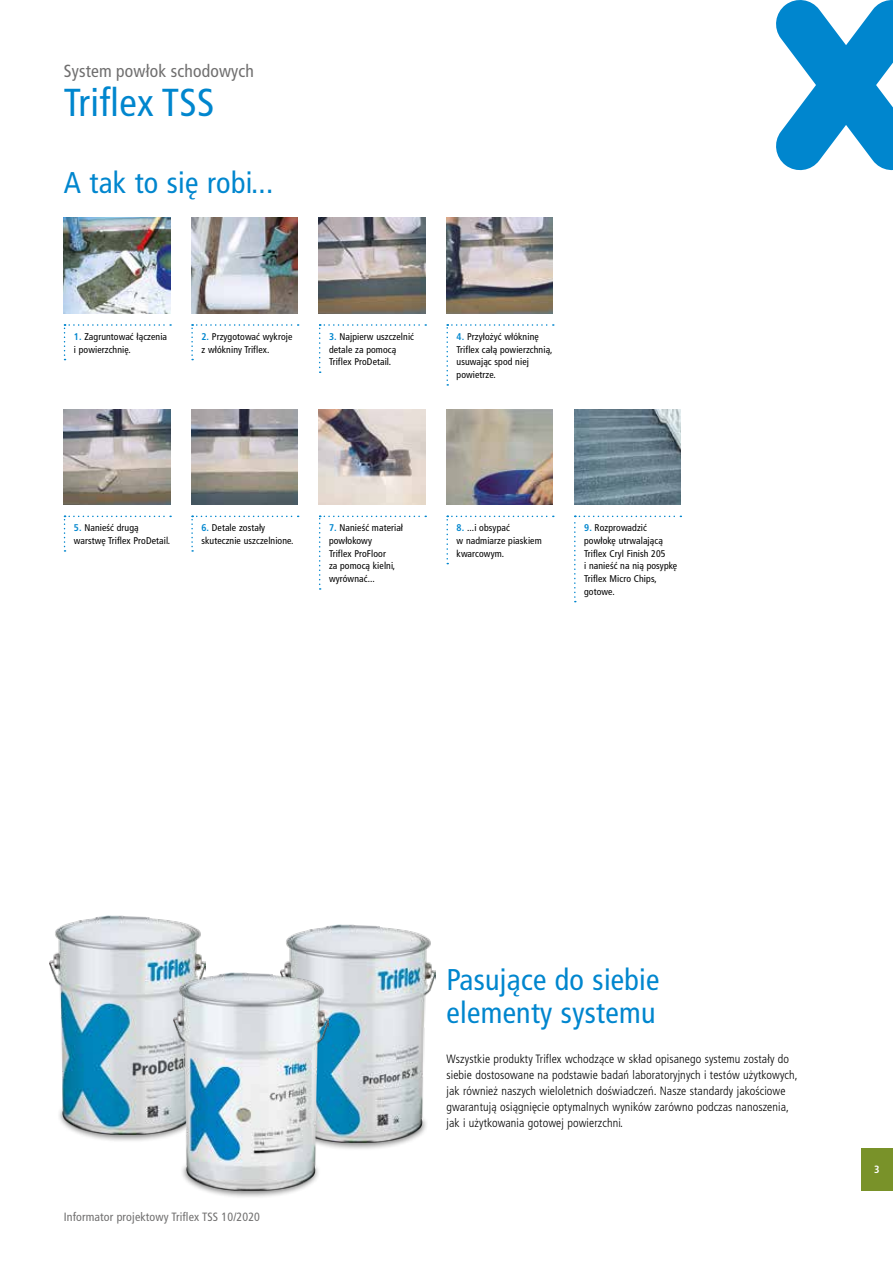
<style>
.page{position:relative;width:893px;height:1263px;background:#fff}
.page>*{position:absolute;margin:0;border:0;box-sizing:border-box;transform-origin:0 0}
.t1{font:condensed 39px "Frutiger LT Pro";letter-spacing:.01em;color:#0086ce}
.t2{font:condensed 30px/33px "Frutiger LT Pro";letter-spacing:.01em;color:#0086ce}
.t3{font:condensed 17.55px "Frutiger LT Pro";letter-spacing:.01em;color:#706f6f}
.t4{font:300 condensed 12px/15.9px "Frutiger LT Pro";letter-spacing:.01em;color:#000}
.t5{font:condensed 12px "Frutiger LT Pro";letter-spacing:.01em;color:#706f6f}
.t6{font:700 condensed 10.5px "Frutiger LT Pro";color:#fff}
.t7{font:condensed 9.75px/12.6px "Frutiger LT Pro";letter-spacing:.01em;color:#000}
.s1{font-weight:700;color:#0086ce}
</style>
<div class="page">
<div style="left:861px;top:1148px;width:32px;height:43px;background:#799229"></div>
<svg style="left:776px;top:0;width:117px;height:170px"></svg>
<svg style="left:64px;top:324px;width:107px;height:36px"></svg>
<svg style="left:191px;top:324px;width:108px;height:36px"></svg>
<svg style="left:319px;top:324px;width:107px;height:49px"></svg>
<svg style="left:446px;top:324px;width:108px;height:62px"></svg>
<svg style="left:319px;top:516px;width:107px;height:74px"></svg>
<svg style="left:446px;top:516px;width:108px;height:48px"></svg>
<svg style="left:191px;top:516px;width:108px;height:36px"></svg>
<svg style="left:574px;top:516px;width:107px;height:86px"></svg>
<svg style="left:64px;top:516px;width:107px;height:36px"></svg>
<img style="left:64px;top:218px;width:106px;height:96px">
<img style="left:191px;top:218px;width:107px;height:96px">
<img style="left:319px;top:218px;width:106px;height:96px">
<img style="left:64px;top:409px;width:106px;height:96px">
<img style="left:191px;top:409px;width:107px;height:96px">
<img style="left:446px;top:218px;width:107px;height:96px">
<img style="left:446px;top:409px;width:107px;height:96px">
<img style="left:319px;top:409px;width:106px;height:96px">
<img style="left:574px;top:409px;width:106px;height:96px">
<div style="left:287px;top:1115px;width:141px;height:36px;background:#000;opacity:.5"></div>
<img style="left:280px;top:924px;width:156px;height:219px">
<div style="left:57px;top:1105px;width:141px;height:38px;background:#000;opacity:.5"></div>
<img style="left:50px;top:916px;width:155px;height:218px">
<div style="left:180px;top:1162px;width:141px;height:38px;background:#000;opacity:.5"></div>
<img style="left:173px;top:972px;width:155px;height:219px">
<h3 class="t3" style="left:64px;top:61px;width:192px">System powłok schodowych</h3>
<h1 class="t1" style="left:64px;top:80px;width:152px">Triflex TSS</h1>
<h2 class="t2" style="left:64px;top:166px;width:211px">A tak to się robi...</h2>
<p class="t7" style="left:74px;top:330px;width:95px"><span class="s1">1.</span> Zagruntować łączenia i powierzchnię.</p>
<p class="t7" style="left:201px;top:330px;width:92px"><span class="s1">2.</span> Przygotować wykroje z włókniny Triflex.</p>
<p class="t7" style="left:329px;top:330px;width:87px"><span class="s1">3.</span> Najpierw uszczelnić detale za pomocą<br>Triflex ProDetail.</p>
<p class="t7" style="left:457px;top:330px;width:98px"><span class="s1">4.</span> Przyłożyć włókninę<br>Triflex całą powierzchnią, usuwając spod niej powietrze.</p>
<p class="t7" style="left:74px;top:522px;width:98px"><span class="s1">5.</span> Nanieść drugą warstwę Triflex ProDetail.</p>
<p class="t7" style="left:201px;top:522px;width:94px"><span class="s1">6.</span> Detale zostały skutecznie uszczelnione.</p>
<p class="t7" style="left:584px;top:522px;width:95px"><span class="s1">9.</span> Rozprowadzić powłokę utrwalającą<br>Triflex Cryl Finish 205<br>i nanieść na nią posypkę<br>Triflex Micro Chips, gotowe.</p>
<p class="t7" style="left:329px;top:522px;width:76px"><span class="s1">7.</span> Nanieść materiał powłokowy<br>Triflex ProFloor<br>za pomocą kielni, wyrównać...</p>
<p class="t7" style="left:457px;top:522px;width:87px"><span class="s1">8.</span> ...i obsypać<br>w nadmiarze piaskiem kwarcowym.</p>
<p class="t5" style="left:64px;top:1210px;width:198px">Informator projektowy Triflex TSS 10/2020</p>
<h2 class="t2" style="left:446px;top:963px;width:215px">Pasujące do siebie elementy systemu</h2>
<p class="t4" style="left:446px;top:1051px;width:353px">Wszystkie produkty Triflex wchodzące w skład opisanego systemu zostały do siebie dostosowane na podstawie badań laboratoryjnych i testów użytkowych, jak również naszych wieloletnich doświadczeń. Nasze standardy jakościowe gwarantują osiągnięcie optymalnych wyników zarówno podczas nanoszenia, jak i użytkowania gotowej powierzchni.</p>
<p class="t6" style="left:874px;top:1163px;width:7px">3</p>
</div>
